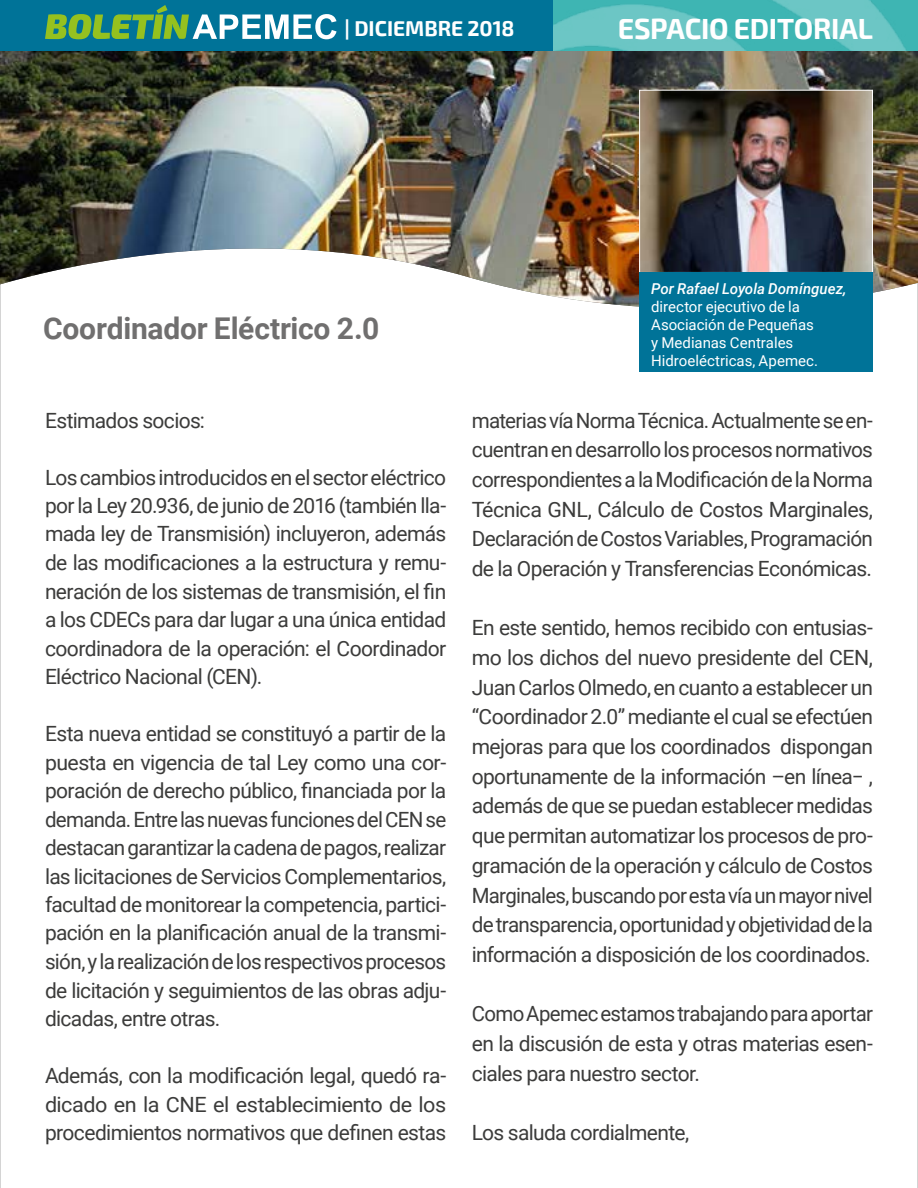
<style>
.page{position:relative;width:918px;height:1188px;background:#fff}
.page>*{position:absolute;margin:0;border:0;box-sizing:border-box;transform-origin:0 0}
.t1{font:700 30px "Roboto";letter-spacing:-.005em;color:#706f6f}
.t2{font:700 28.5px "Exo 2";letter-spacing:-.01em;color:#fff}
.t3{font:21px/28.5px "Roboto";letter-spacing:-.03em;color:#3c3c3b;text-align:justify}
.t4{font:700 21px "Exo 2";color:#fff}
.t5{font:15px/18px "Roboto";color:#fff}
.t6{font:italic 500 15px "Roboto";color:#fff}
</style>
<div class="page">
<hr style="left:0;top:0;width:1px;height:1188px;background:#c4c4c4">
<hr style="left:917px;top:0;width:1px;height:1188px;background:#c4c4c4">
<img style="left:0;top:51px;width:918px;height:259px">
<div style="left:0;top:0;width:554px;height:51px;background:#007398"></div>
<img style="left:554px;top:0;width:364px;height:51px">
<svg style="left:45px;top:5px;width:292px;height:34px"></svg>
<img style="left:641px;top:92px;width:230px;height:179px">
<div style="left:639px;top:90px;width:234px;height:183px;border:1px solid #fff"></div>
<div style="left:639px;top:273px;width:234px;height:99px;background:#007398"></div>
<p class="t4" style="left:345px;top:16px;width:171px">| DICIEMBRE 2018</p>
<h1 class="t1" style="left:43px;top:307px;width:338px">Coordinador Eléctrico 2.0</h1>
<h2 class="t2" style="left:618px;top:12px;width:257px">ESPACIO EDITORIAL</h2>
<p class="t6" style="left:651px;top:278px;width:197px">Por Rafael Loyola Domínguez,</p>
<p class="t5" style="left:651px;top:297px;width:168px">director ejecutivo de la<br>Asociación de Pequeñas y Medianas Centrales<br>Hidroeléctricas, Apemec.</p>
<p class="t3" style="left:45px;top:405px;width:162px">Estimados socios:</p>
<p class="t3" style="left:45px;top:462px;width:403px">Los cambios introducidos en el sector eléctrico por la Ley 20.936, de junio de 2016 (también lla&shy;mada ley de Transmisión) incluyeron, además de las modificaciones a la estructura y remu&shy;neración de los sistemas de transmisión, el fin a los CDECs para dar lugar a una única entidad coordinadora de la operación: el Coordinador Eléctrico Nacional (CEN).</p>
<p class="t3" style="left:45px;top:719px;width:403px">Esta nueva entidad se constituyó a partir de la puesta en vigencia de tal Ley como una cor&shy;poración de derecho público, financiada por la demanda. Entre las nuevas funciones del CEN se destacan garantizar la cadena de pagos, realizar las licitaciones de Servicios Complementarios, facultad de monitorear la competencia, partici&shy;pación en la planificación anual de la transmi&shy;sión, y la realización de los respectivos procesos de licitación y seguimientos de las obras adju&shy;dicadas, entre otras.</p>
<p class="t3" style="left:45px;top:1061px;width:403px">Además, con la modificación legal, quedó ra&shy;dicado en la CNE el establecimiento de los procedimientos normativos que definen estas</p>
<p class="t3" style="left:472px;top:404px;width:403px;line-height:29.7px">materias vía Norma Técnica. Actualmente se en&shy;cuentran en desarrollo los procesos normativos correspondientes a la Modificación de la Norma Técnica GNL, Cálculo de Costos Marginales, Declaración de Costos Variables, Programación de la Operación y Transferencias Económicas.</p>
<p class="t3" style="left:472px;top:612px;width:403px;line-height:29.7px">En este sentido, hemos recibido con entusias&shy;mo los dichos del nuevo presidente del CEN, Juan Carlos Olmedo, en cuanto a establecer un “Coordinador 2.0” mediante el cual se efectúen mejoras para que los coordinados dispongan oportunamente de la información –en línea− , además de que se puedan establecer medidas que permitan automatizar los procesos de pro&shy;gramación de la operación y cálculo de Costos Marginales, buscando por esta vía un mayor nivel de transparencia, oportunidad y objetividad de la información a disposición de los coordinados.</p>
<p class="t3" style="left:472px;top:998px;width:403px;line-height:29.7px">Como Apemec estamos trabajando para aportar en la discusión de esta y otras materias esen&shy;ciales para nuestro sector.</p>
<p class="t3" style="left:472px;top:1118px;width:219px">Los saluda cordialmente,</p>
</div>
